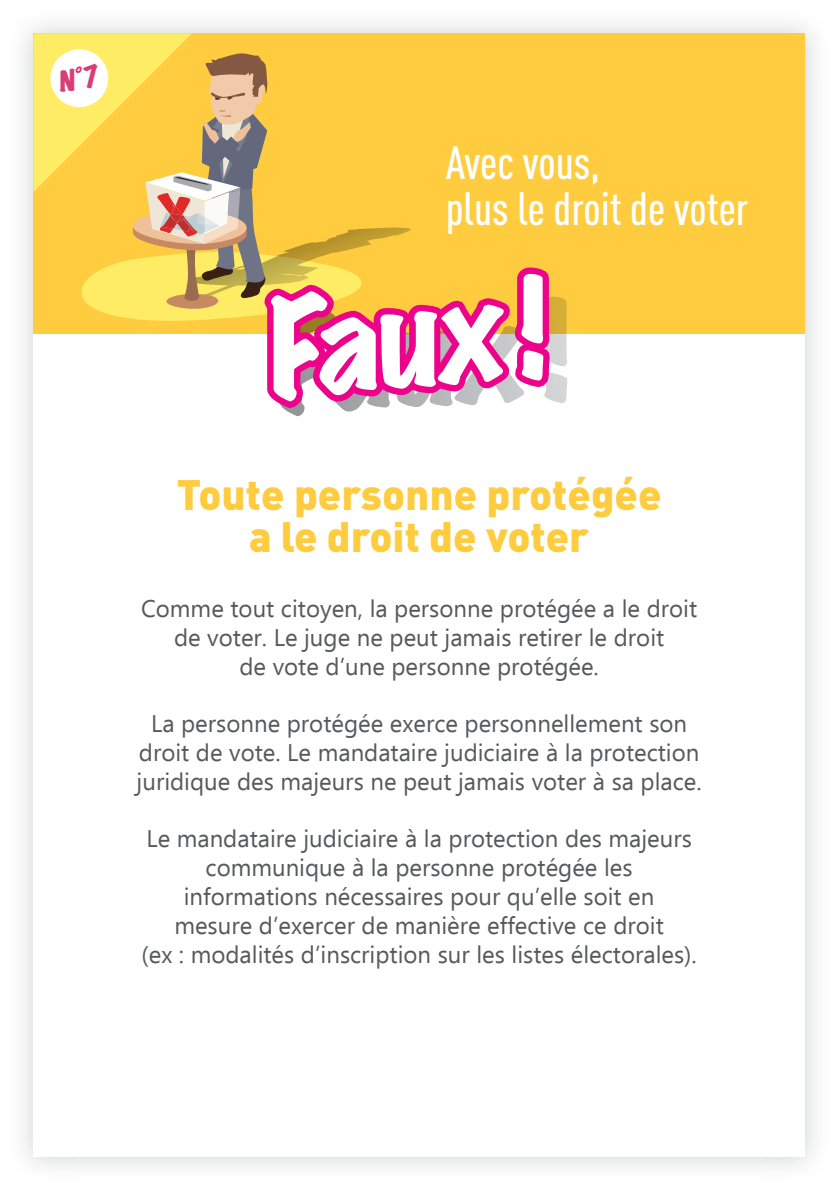
<style>
.page{position:relative;width:839px;height:1191px;background:#fff}
.page>*{position:absolute;margin:0;border:0;box-sizing:border-box;transform-origin:0 0}
.t1{font:expanded 121.2px "Marker Felt";color:#fff}
.t2{font:46px/46px "DIN Cond Medium Alternate";color:#fff}
.t3{font:900 42px/42px "DIN Pro";color:#fecc3e;text-align:center}
.t4{font:24px/28.8px "Ebrima";color:#57585a;text-align:center}
</style>
<div class="page">
<div style="left:23px;top:23px;width:793px;height:53px;background:#f0f0f1"></div>
<img style="left:762px;top:76px;width:54px;height:1092px">
<div style="left:33px;top:33px;width:771px;height:1123px;background:#fff"></div>
<div style="left:33px;top:33px;width:771px;height:301px;background:#fecc3e"></div>
<img style="left:558px;top:334px;width:9px;height:69px">
<img style="left:558px;top:297px;width:8px;height:37px">
<svg style="left:33px;top:33px;width:525px;height:382px"></svg>
<h2 class="t2" style="left:445px;top:143px;width:304px">Avec vous,<br>plus le droit de voter</h2>
<h1 class="t1" style="left:260px;top:287px;width:279px;rotate:-5deg">Faux !</h1>
<h3 class="t3" style="left:177px;top:478px;width:486px">Toute personne protégée a le droit de voter</h3>
<p class="t4" style="left:141px;top:593px;width:557px">Comme tout citoyen, la personne protégée a le droit de voter. Le juge ne peut jamais retirer le droit<br>de vote d’une personne protégée.</p>
<p class="t4" style="left:137px;top:708px;width:566px">La personne protégée exerce personnellement son droit de vote. Le mandataire judiciaire à la protection juridique des majeurs ne peut jamais voter à sa place.</p>
<p class="t4" style="left:141px;top:823px;width:556px">Le mandataire judiciaire à la protection des majeurs communique à la personne protégée les informations nécessaires pour qu’elle soit en<br>mesure d’exercer de manière effective ce droit<br>(ex : modalités d’inscription sur les listes électorales).</p>
</div>
